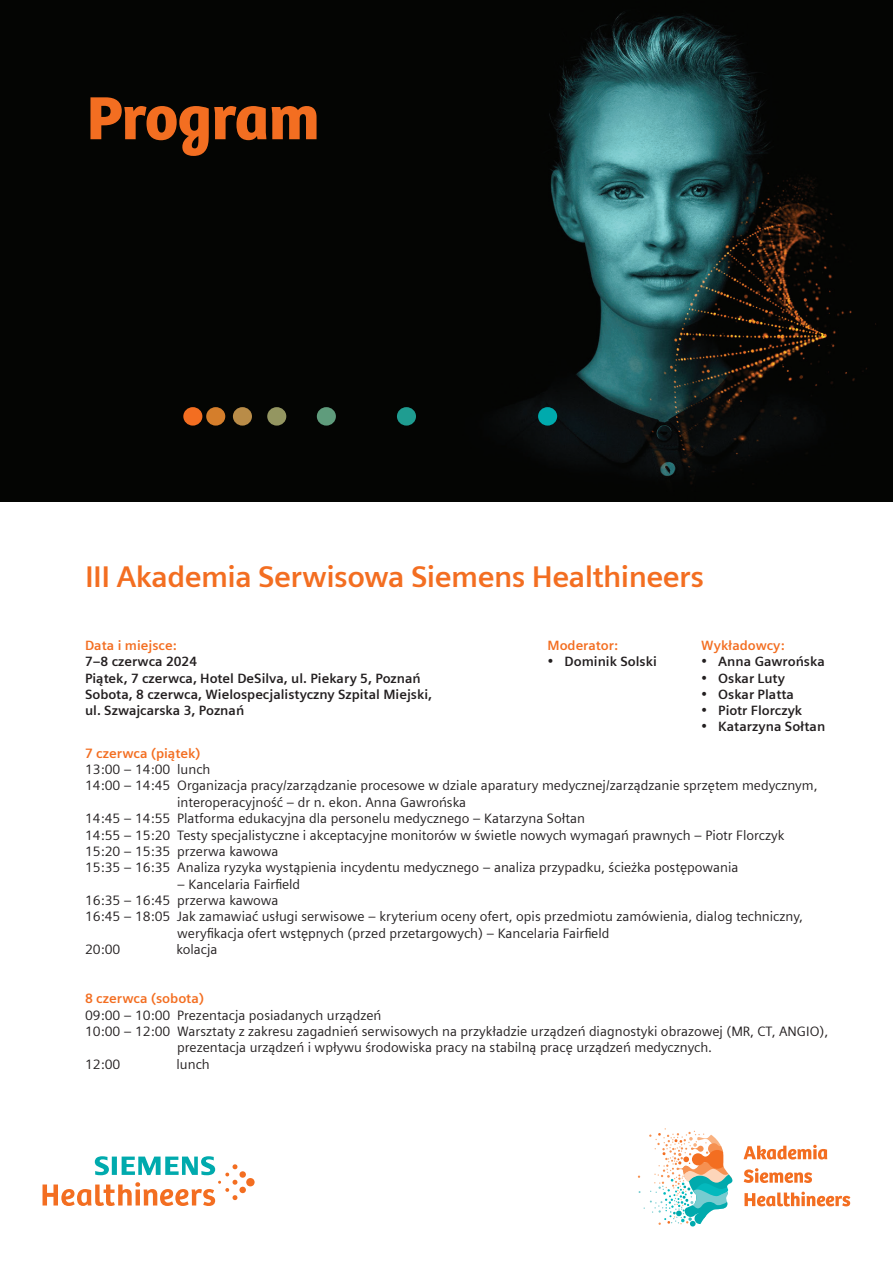
<style>
.page{position:relative;width:893px;height:1263px;background:#fff}
.page>*{position:absolute;margin:0;border:0;box-sizing:border-box;transform-origin:0 0}
.t1{font:63px "Bree SH Headline Regular";letter-spacing:-.01em;color:#f36e21}
.t2{font:700 30px "Siemens Sans";letter-spacing:-.02em;color:#f36e21}
.t3{font:13.65px "Siemens Sans";color:#231f20}
.t4{font:700 13.65px "Siemens Sans";color:#f36e21}
.t5{font:700 13.5px/16.2px "Siemens Sans";color:#231f20}
.t6{font:700 13.5px "Siemens Sans";color:#f36e21}
</style>
<div class="page">
<svg style="left:43px;top:1156px;width:212px;height:50px"></svg>
<svg style="left:638px;top:1128px;width:94px;height:98px"></svg>
<svg style="left:743px;top:1145px;width:84px;height:14px"></svg>
<svg style="left:744px;top:1168px;width:68px;height:15px"></svg>
<svg style="left:744px;top:1191px;width:106px;height:15px"></svg>
<div style="left:0;top:0;width:893px;height:502px;background:#040503"></div>
<img style="left:397px;top:13px;width:479px;height:471px">
<div style="left:183px;top:407px;width:19px;height:19px;background:#f36e21;border-radius:50%"></div>
<div style="left:206px;top:407px;width:19px;height:19px;background:#d57e2b;border-radius:50%"></div>
<div style="left:233px;top:407px;width:19px;height:19px;background:#b98c48;border-radius:50%"></div>
<div style="left:267px;top:407px;width:19px;height:19px;background:#949661;border-radius:50%"></div>
<div style="left:317px;top:407px;width:19px;height:19px;background:#5f9c7c;border-radius:50%"></div>
<div style="left:397px;top:407px;width:19px;height:19px;background:#1f9d91;border-radius:50%"></div>
<div style="left:538px;top:407px;width:19px;height:19px;background:#00aaad;border-radius:50%"></div>
<h1 class="t1" style="left:87px;top:80px;width:234px">Program</h1>
<h2 class="t2" style="left:85px;top:554px;width:620px">III Akademia Serwisowa Siemens Healthineers</h2>
<p class="t6" style="left:85px;top:635px;width:93px">Data i miejsce:</p>
<p class="t5" style="left:85px;top:653px;width:348px">7–8 czerwca 2024<br>Piątek, 7 czerwca, Hotel DeSilva, ul. Piekary 5, Poznań Sobota, 8 czerwca, Wielospecjalistyczny Szpital Miejski, ul. Szwajcarska 3, Poznań</p>
<p class="t6" style="left:547px;top:635px;width:72px">Moderator:</p>
<p class="t5" style="left:547px;top:653px;width:111px">• Dominik Solski</p>
<p class="t6" style="left:701px;top:635px;width:85px">Wykładowcy:</p>
<p class="t5" style="left:701px;top:653px;width:125px">• Anna Gawrońska</p>
<p class="t5" style="left:701px;top:669px;width:85px">• Oskar Luty</p>
<p class="t5" style="left:701px;top:685px;width:94px">• Oskar Platta</p>
<p class="t5" style="left:701px;top:701px;width:103px">• Piotr Florczyk</p>
<p class="t5" style="left:701px;top:718px;width:126px">• Katarzyna Sołtan</p>
<p class="t4" style="left:85px;top:742px;width:117px">7 czerwca (piątek)</p>
<p class="t3" style="left:85px;top:759px;width:127px">13:00 – 14:00 lunch</p>
<p class="t3" style="left:85px;top:775px;width:734px">14:00 – 14:45 Organizacja pracy/zarządzanie procesowe w dziale aparatury medycznej/zarządzanie sprzętem medycznym,</p>
<p class="t3" style="left:177px;top:792px;width:290px">interoperacyjność – dr n. ekon. Anna Gawrońska</p>
<p class="t3" style="left:85px;top:808px;width:502px">14:45 – 14:55 Platforma edukacyjna dla personelu medycznego – Katarzyna Sołtan</p>
<p class="t3" style="left:85px;top:824px;width:701px">14:55 – 15:20 Testy specjalistyczne i akceptacyjne monitorów w świetle nowych wymagań prawnych – Piotr Florczyk</p>
<p class="t3" style="left:85px;top:841px;width:195px">15:20 – 15:35 przerwa kawowa</p>
<p class="t3" style="left:85px;top:857px;width:655px">15:35 – 16:35 Analiza ryzyka wystąpienia incydentu medycznego – analiza przypadku, ścieżka postępowania</p>
<p class="t3" style="left:177px;top:873px;width:125px">– Kancelaria Fairfield</p>
<p class="t3" style="left:85px;top:890px;width:195px">16:35 – 16:45 przerwa kawowa</p>
<p class="t3" style="left:85px;top:906px;width:720px">16:45 – 18:05 Jak zamawiać usługi serwisowe – kryterium oceny ofert, opis przedmiotu zamówienia, dialog techniczny,</p>
<p class="t3" style="left:177px;top:923px;width:434px">weryfikacja ofert wstępnych (przed przetargowych) – Kancelaria Fairfield</p>
<p class="t3" style="left:85px;top:939px;width:37px">20:00</p>
<p class="t3" style="left:177px;top:939px;width:43px">kolacja</p>
<p class="t4" style="left:85px;top:988px;width:120px">8 czerwca (sobota)</p>
<p class="t3" style="left:85px;top:1004px;width:298px">09:00 – 10:00 Prezentacja posiadanych urządzeń</p>
<p class="t3" style="left:85px;top:1021px;width:745px">10:00 – 12:00 Warsztaty z zakresu zagadnień serwisowych na przykładzie urządzeń diagnostyki obrazowej (MR, CT, ANGIO),</p>
<p class="t3" style="left:177px;top:1037px;width:536px">prezentacja urządzeń i wpływu środowiska pracy na stabilną pracę urządzeń medycznych.</p>
<p class="t3" style="left:85px;top:1053px;width:37px">12:00</p>
<p class="t3" style="left:177px;top:1053px;width:35px">lunch</p>
</div>
